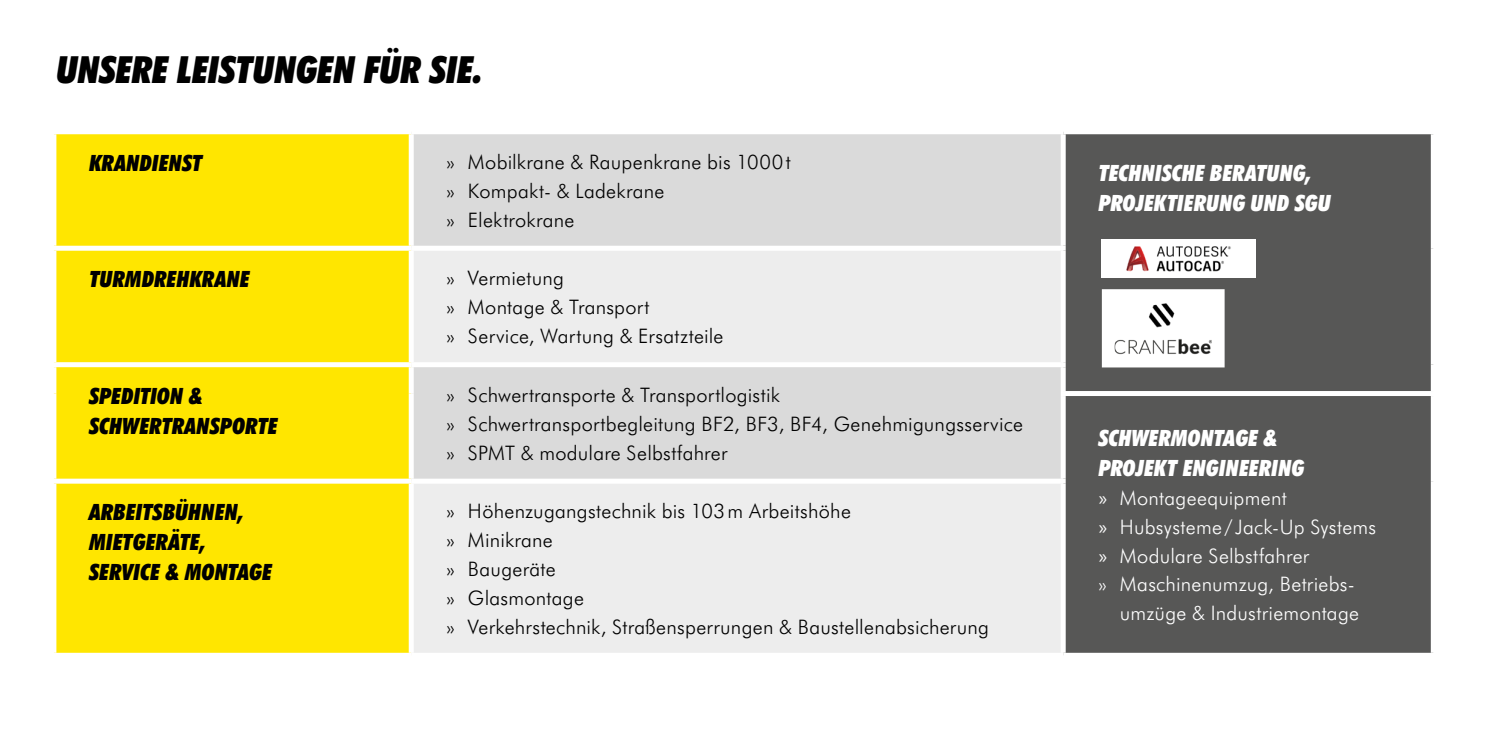
<style>
.page{position:relative;width:1489px;height:745px;background:#fff}
.page>*{position:absolute;margin:0;border:0;box-sizing:border-box;transform-origin:0 0}
.t1{font:italic 900 condensed 37.5px "Futura BT";color:#000}
.t2{font:italic 900 condensed 22.5px/30px "Futura BT";letter-spacing:.01em;color:#000}
.t3{font:italic 900 condensed 22.5px/30px "Futura BT";letter-spacing:.01em;color:#fff}
.t4{font:300 20px/28.8px "Futura BT";letter-spacing:.015em;color:#000}
.t5{font:300 20px/28.8px "Futura BT";letter-spacing:.015em;color:#fff}
.s1{font-family:"Myriad Pro";font-weight:400}
</style>
<div class="page">
<div style="left:56px;top:134px;width:353px;height:518px;background:#ffe600"></div>
<div style="left:414px;top:134px;width:646px;height:111px;background:#dadada"></div>
<div style="left:1065px;top:134px;width:365px;height:518px;background:#575756"></div>
<svg style="left:414px;top:251px;width:646px;height:401px;background:#e7e7e7"></svg>
<div style="left:51px;top:245px;width:360px;height:5px;background:#fff"></div>
<div style="left:51px;top:362px;width:360px;height:5px;background:#fff"></div>
<div style="left:411px;top:362px;width:654px;height:5px;background:#fff"></div>
<div style="left:1060px;top:391px;width:375px;height:5px;background:#fff"></div>
<div style="left:51px;top:478px;width:360px;height:5px;background:#fff"></div>
<div style="left:411px;top:478px;width:654px;height:5px;background:#fff"></div>
<img style="left:1101px;top:239px;width:154px;height:39px">
<svg style="left:1095px;top:282px;width:135px;height:91px"></svg>
<h1 class="t1" style="left:57px;top:43px;width:427px">UNSERE LEISTUNGEN FÜR SIE.</h1>
<p class="t2" style="left:89px;top:146px;width:115px">KRANDIENST</p>
<p class="t4" style="left:446px;top:147px;width:345px">» Mobilkrane &amp; Raupenkrane bis 1000t » Kompakt- &amp; Ladekrane<br>» Elektrokrane</p>
<p class="t3" style="left:1098px;top:157px;width:233px">TECHNISCHE BERATUNG,<br>PROJEKTIERUNG UND SGU</p>
<p class="t2" style="left:89px;top:263px;width:162px">TURMDREHKRANE</p>
<p class="t4" style="left:446px;top:263px;width:278px">» Vermietung<br>» Montage &amp; Transport<br>» Service, Wartung &amp; Ersatzteile</p>
<p class="t2" style="left:89px;top:379px;width:190px">SPEDITION &amp;<br>SCHWERTRANSPORTE</p>
<p class="t4" style="left:446px;top:380px;width:578px">» Schwertransporte &amp; Transportlogistik<br>» Schwertransportbegleitung BF2, BF3, BF4, Genehmigungsservice » SPMT &amp; modulare Selbstfahrer</p>
<p class="t2" style="left:89px;top:495px;width:184px">ARBEITSBÜHNEN,<br>MIETGERÄTE,<br>SERVICE &amp; MONTAGE</p>
<p class="t4" style="left:446px;top:496px;width:544px">» Höhenzugangstechnik bis 103m Arbeitshöhe<br>» Minikrane<br>» Baugeräte<br>» Glasmontage<br>» Verkehrstechnik, Straßensperrungen &amp; Baustellenabsicherung</p>
<p class="t3" style="left:1098px;top:421px;width:207px">SCHWERMONTAGE &amp;<br>PROJEKT ENGINEERING</p>
<p class="t5" style="left:1098px;top:483px;width:279px"><span class="s1">»</span> Montageequipment<br><span class="s1">»</span> Hubsysteme / Jack-Up Systems <span class="s1">»</span> Modulare Selbstfahrer<br>» Maschinenumzug, Betriebs-</p>
<p class="t5" style="left:1119px;top:598px;width:241px">umzüge &amp; Industriemontage</p>
</div>
